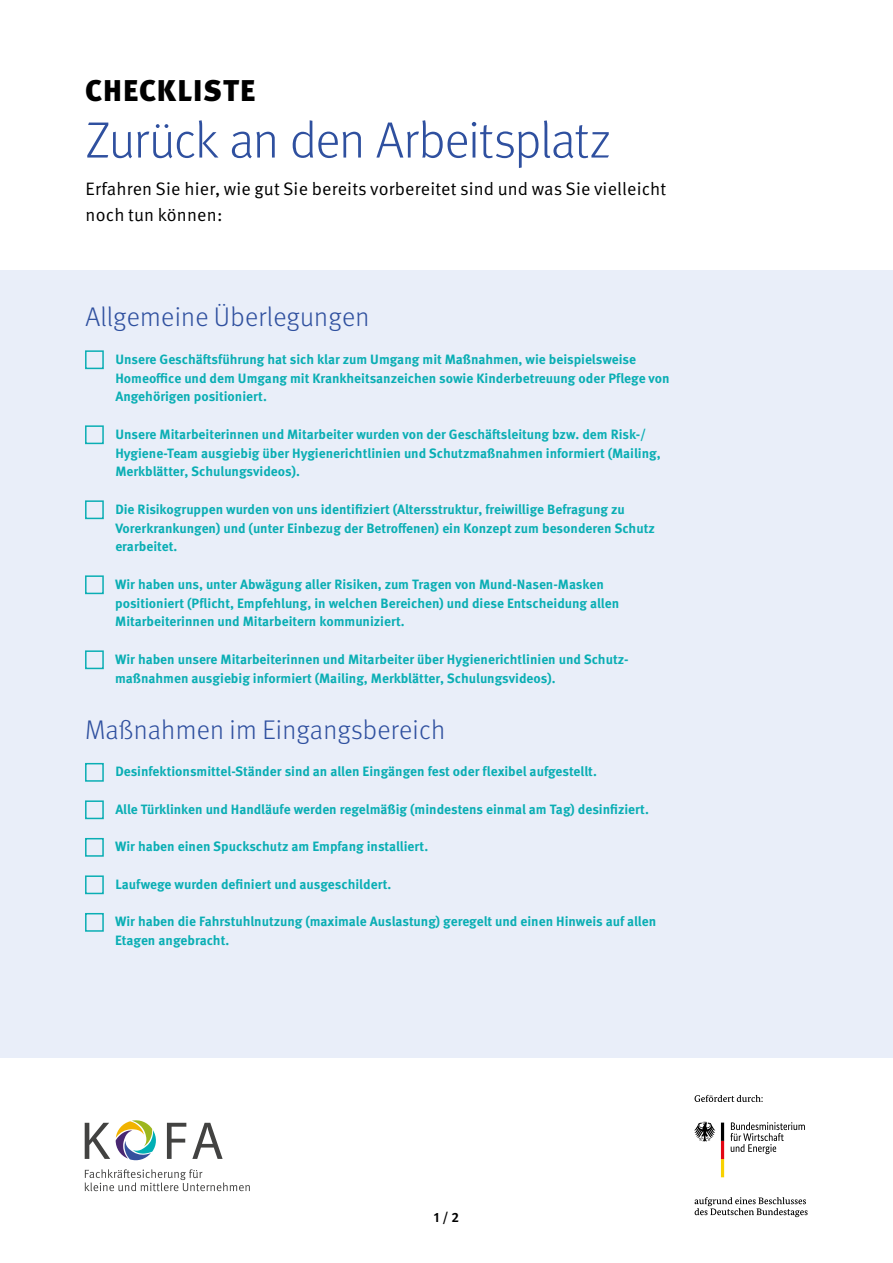
<style>
.page{position:relative;width:893px;height:1263px;background:#fff}
.page>*{position:absolute;margin:0;border:0;box-sizing:border-box;transform-origin:0 0}
.H0{font:300 51px "Meta Pro";letter-spacing:-.025em;color:#2f509f}
.t1{font:900 30px "Meta Pro";letter-spacing:.03em;color:#000}
.H1___Querformat{font:300 27px "Meta Pro";letter-spacing:.01em;color:#2f509f}
.Subline{font:18px/25.5px "Meta Pro Norm";letter-spacing:.01em;color:#000}
.t2{font:700 13.5px/18.8px "Meta Pro";color:#0aaeb4}
.t3{font:700 13.5px "Meta Pro";color:#000}
</style>
<div class="page">
<svg style="left:695px;top:1095px;width:68px;height:7px"></svg>
<svg style="left:695px;top:1197px;width:113px;height:20px"></svg>
<svg style="left:694px;top:1122px;width:21px;height:19px"></svg>
<svg style="left:721px;top:1122px;width:3px;height:55px"></svg>
<svg style="left:730px;top:1122px;width:75px;height:32px"></svg>
<svg style="left:116px;top:1120px;width:40px;height:41px"></svg>
<svg style="left:85px;top:1123px;width:25px;height:36px"></svg>
<svg style="left:167px;top:1123px;width:19px;height:36px"></svg>
<svg style="left:192px;top:1123px;width:31px;height:36px"></svg>
<svg style="left:85px;top:1169px;width:165px;height:22px"></svg>
<div style="left:0;top:270px;width:893px;height:788px;background:#e9eef9"></div>
<div style="left:85px;top:350px;width:19px;height:19px;border:2px solid #0aaeb4"></div>
<div style="left:85px;top:425px;width:19px;height:19px;border:2px solid #0aaeb4"></div>
<div style="left:85px;top:500px;width:19px;height:19px;border:2px solid #0aaeb4"></div>
<div style="left:85px;top:575px;width:19px;height:19px;border:2px solid #0aaeb4"></div>
<div style="left:85px;top:650px;width:19px;height:19px;border:2px solid #0aaeb4"></div>
<div style="left:85px;top:763px;width:19px;height:19px;border:2px solid #0aaeb4"></div>
<div style="left:85px;top:800px;width:19px;height:19px;border:2px solid #0aaeb4"></div>
<div style="left:85px;top:838px;width:19px;height:19px;border:2px solid #0aaeb4"></div>
<div style="left:85px;top:875px;width:19px;height:19px;border:2px solid #0aaeb4"></div>
<div style="left:85px;top:913px;width:19px;height:19px;border:2px solid #0aaeb4"></div>
<p class="t1" style="left:85px;top:67px;width:172px">CHECKLISTE</p>
<p class="H0" style="left:85px;top:103px;width:527px">Zurück an den Arbeitsplatz</p>
<p class="Subline" style="left:86px;top:175px;width:582px">Erfahren Sie hier, wie gut Sie bereits vorbereitet sind und was Sie vielleicht noch tun können:</p>
<p class="H1___Querformat" style="left:86px;top:297px;width:285px">Allgemeine Überlegungen</p>
<h4 class="t2" style="left:115px;top:349px;width:556px">Unsere Geschäftsführung hat sich klar zum Umgang mit Maßnahmen, wie beispielsweise<br>Homeoffice und dem Umgang mit Krankheitsanzeichen sowie Kinderbetreuung oder Pflege von<br>Angehörigen positioniert.</h4>
<h4 class="t2" style="left:115px;top:424px;width:547px">Unsere Mitarbeiterinnen und Mitarbeiter wurden von der Geschäftsleitung bzw. dem Risk-/<br>Hygiene-Team ausgiebig über Hygienerichtlinien und Schutzmaßnahmen informiert (Mailing,<br>Merkblätter, Schulungsvideos).</h4>
<h4 class="t2" style="left:115px;top:499px;width:541px">Die Risikogruppen wurden von uns identifiziert (Altersstruktur, freiwillige Befragung zu<br>Vorerkrankungen) und (unter Einbezug der Betroffenen) ein Konzept zum besonderen Schutz erarbeitet.</h4>
<h4 class="t2" style="left:115px;top:574px;width:506px">Wir haben uns, unter Abwägung aller Risiken, zum Tragen von Mund-Nasen-Masken positioniert (Pflicht, Empfehlung, in welchen Bereichen) und diese Entscheidung allen<br>Mitarbeiterinnen und Mitarbeitern kommuniziert.</h4>
<h4 class="t2" style="left:115px;top:649px;width:514px">Wir haben unsere Mitarbeiterinnen und Mitarbeiter über Hygienerichtlinien und Schutz&shy;maßnahmen ausgiebig informiert (Mailing, Merkblätter, Schulungsvideos).</h4>
<p class="H1___Querformat" style="left:85px;top:710px;width:362px">Maßnahmen im Eingangsbereich</p>
<h4 class="t2" style="left:115px;top:761px;width:483px">Desinfektionsmittel-Ständer sind an allen Eingängen fest oder flexibel aufgestellt.</h4>
<h4 class="t2" style="left:115px;top:799px;width:535px">Alle Türklinken und Handläufe werden regelmäßig (mindestens einmal am Tag) desinfiziert.</h4>
<h4 class="t2" style="left:115px;top:836px;width:315px">Wir haben einen Spuckschutz am Empfang installiert.</h4>
<h4 class="t2" style="left:115px;top:874px;width:278px">Laufwege wurden definiert und ausgeschildert.</h4>
<h4 class="t2" style="left:115px;top:911px;width:543px">Wir haben die Fahrstuhlnutzung (maximale Auslastung) geregelt und einen Hinweis auf allen<br>Etagen angebracht.</h4>
<p class="t3" style="left:434px;top:1207px;width:27px">1 / 2</p>
</div>
